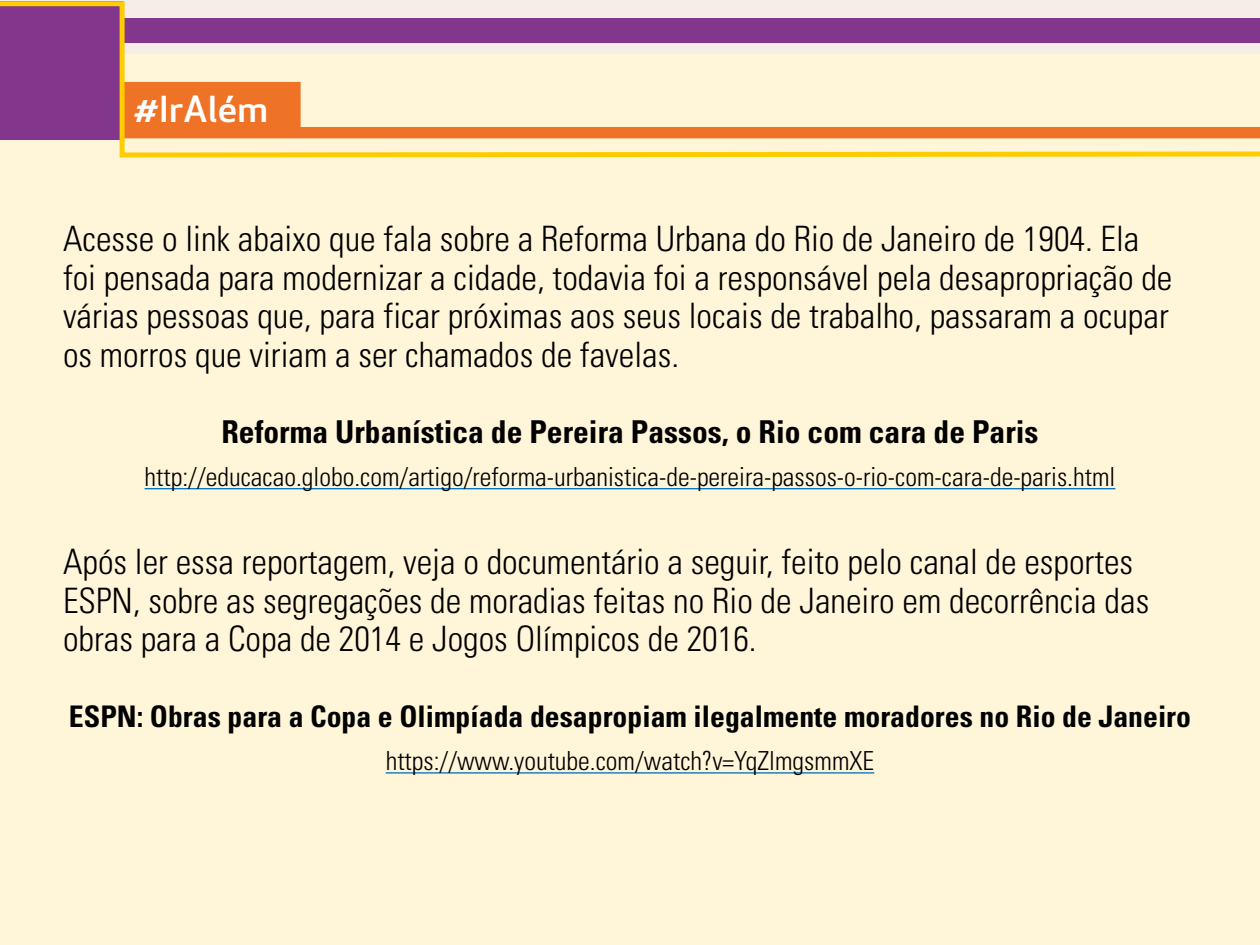
<style>
.page{position:relative;width:1260px;height:945px;background:#fff}
.page>*{position:absolute;margin:0;border:0;box-sizing:border-box;transform-origin:0 0}
.t1{font:300 condensed 35px/38.5px "Univers LT Std";color:#000}
.t2{font:500 35px "Apex New";color:#fff;scale:1.1 1}
.t3{font:700 condensed 31.5px "Univers LT Std";color:#000}
.t4{font:700 condensed 29.75px "Univers LT Std";color:#000}
.t5{font:300 condensed 26.25px "Univers LT Std";color:#000}
</style>
<div class="page">
<div style="left:0;top:54px;width:1260px;height:891px;background:#fff5d8"></div>
<svg style="left:0;top:0;width:1260px;height:158px"></svg>
<hr style="left:145px;top:488px;width:970px;height:1px;background:#0072bb">
<hr style="left:386px;top:772px;width:488px;height:2px;background:#0072bb">
<p class="t2" style="left:134px;top:86px;width:123px">#IrAlém</p>
<p class="t1" style="left:63px;top:220px;width:1111px">Acesse o link abaixo que fala sobre a Reforma Urbana do Rio de Janeiro de 1904. Ela foi pensada para modernizar a cidade, todavia foi a responsável pela desapropriação de várias pessoas que, para ficar próximas aos seus locais de trabalho, passaram a ocupar os morros que viriam a ser chamados de favelas.</p>
<p class="t3" style="left:221px;top:412px;width:819px">Reforma Urbanística de Pereira Passos, o Rio com cara de Paris</p>
<p class="t5" style="left:145px;top:461px;width:972px">http://educacao.globo.com/artigo/reforma-urbanistica-de-pereira-passos-o-rio-com-cara-de-paris.html</p>
<p class="t1" style="left:63px;top:543px;width:1088px">Após ler essa reportagem, veja o documentário a seguir, feito pelo canal de esportes<br>ESPN, sobre as segregações de moradias feitas no Rio de Janeiro em decorrência das obras para a Copa de 2014 e Jogos Olímpicos de 2016.</p>
<p class="t4" style="left:69px;top:698px;width:1124px">ESPN: Obras para a Copa e Olimpíada desapropiam ilegalmente moradores no Rio de Janeiro</p>
<p class="t5" style="left:386px;top:745px;width:490px">https://www.youtube.com/watch?v=YqZlmgsmmXE</p>
</div>
